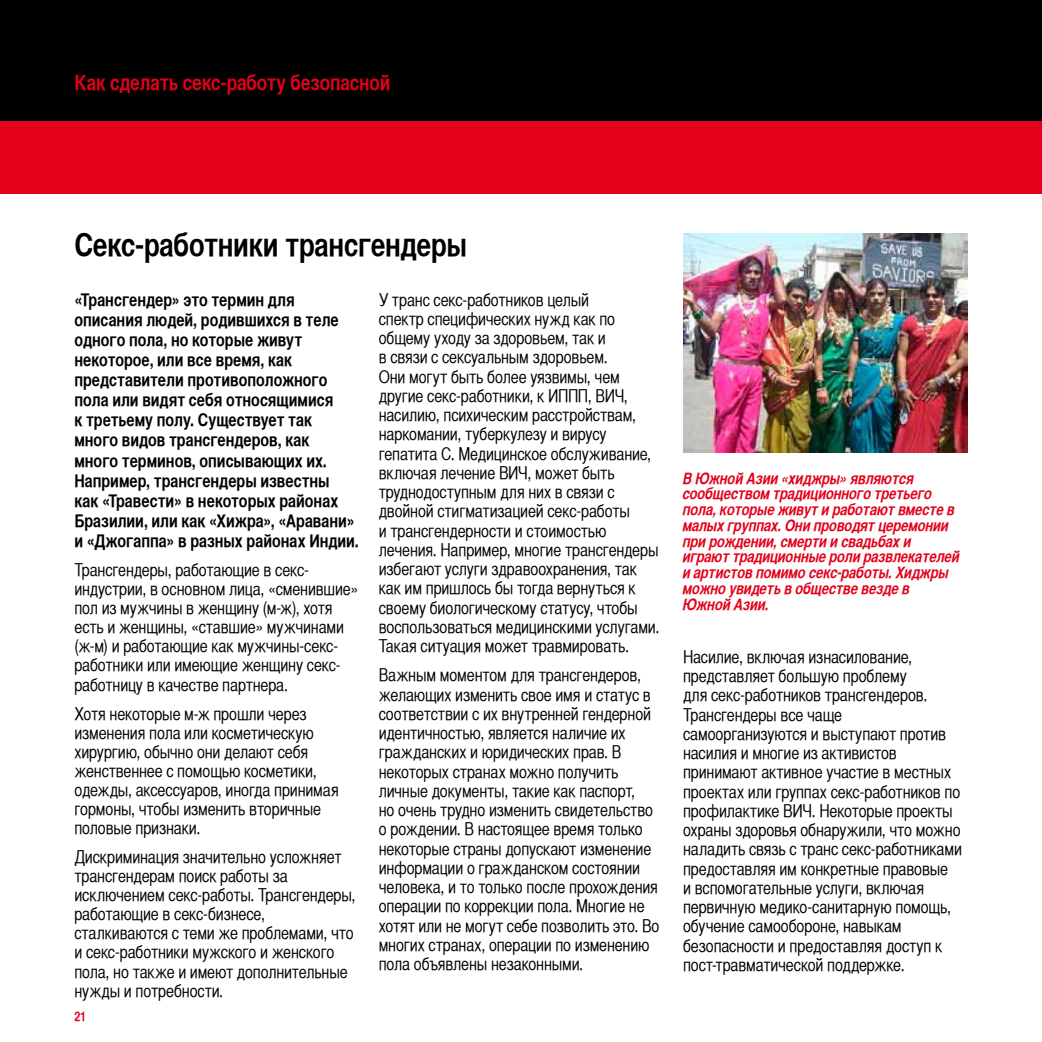
<style>
.page{position:relative;width:1042px;height:1042px;background:#fff}
.page>*{position:absolute;margin:0;border:0;box-sizing:border-box;transform-origin:0 0}
.t1{font:31.5px "Helvetica CY Bold";letter-spacing:-.01em;color:#000}
.t2{font:21px "Helvetica CY Bold";letter-spacing:-.01em;color:#e2001a}
.t3{font:17.5px/19.2px "Helvetica CY Plain";letter-spacing:-.01em;color:#000}
.t4{font:17.5px/20.1px "Helvetica CY Bold";color:#000}
.t5{font:italic 15.75px/15.8px "Helvetica CY Bold";letter-spacing:-.01em;color:#e2001a}
.t6{font:13.12px "Helvetica CY Bold";color:#e2001a}
</style>
<div class="page">
<div style="left:0;top:121px;width:1042px;height:72px;background:#e2001a"></div>
<div style="left:0;top:0;width:1042px;height:121px;background:#000"></div>
<img style="left:683px;top:233px;width:284px;height:219px">
<p class="t2" style="left:74px;top:70px;width:317px">Как сделать секс-работу безопасной</p>
<h1 class="t1" style="left:74px;top:226px;width:394px">Секс-работники трансгендеры</h1>
<p class="t4" style="left:74px;top:289px;width:286px">«Трансгендер» это термин для описания людей, родившихся в теле одного пола, но которые живут некоторое, или все время, как представители противоположного пола или видят себя относящимися<br>к третьему полу. Существует так много видов трансгендеров, как<br>много терминов, описывающих их.<br>Например, трансгендеры известны<br>как «Травести» в некоторых районах Бразилии, или как «Хижра», «Аравани» и «Джогаппа» в разных районах Индии.</p>
<p class="t3" style="left:74px;top:560px;width:285px">Трансгендеры, работающие в секс&shy;индустрии, в основном лица, «сменившие» пол из мужчины в женщину (м-ж), хотя есть и женщины, «ставшие» мужчинами (ж-м) и работающие как мужчины-секс&shy;работники или имеющие женщину секс&shy;работницу в качестве партнера.</p>
<p class="t3" style="left:74px;top:704px;width:266px">Хотя некоторые м-ж прошли через изменения пола или косметическую хирургию, обычно они делают себя женственнее с помощью косметики, одежды, аксессуаров, иногда принимая гормоны, чтобы изменить вторичные половые признаки.</p>
<p class="t3" style="left:74px;top:847px;width:283px">Дискриминация значительно усложняет трансгендерам поиск работы за исключением секс-работы. Трансгендеры, работающие в секс-бизнесе, сталкиваются с теми же проблемами, что и секс-работники мужского и женского пола, но также и имеют дополнительные нужды и потребности.</p>
<p class="t6" style="left:74px;top:1008px;width:13px">21</p>
<p class="t3" style="left:379px;top:290px;width:282px">У транс секс-работников целый<br>спектр специфических нужд как по общему уходу за здоровьем, так и<br>в связи с сексуальным здоровьем.<br>Они могут быть более уязвимы, чем другие секс-работники, к ИППП, ВИЧ, насилию, психическим расстройствам, наркомании, туберкулезу и вирусу гепатита С. Медицинское обслуживание, включая лечение ВИЧ, может быть труднодоступным для них в связи с двойной стигматизацией секс-работы<br>и трансгендерности и стоимостью лечения. Например, многие трансгендеры избегают услуги здравоохранения, так как им пришлось бы тогда вернуться к своему биологическому статусу, чтобы воспользоваться медицинскими услугами.<br>Такая ситуация может травмировать.</p>
<p class="t3" style="left:379px;top:665px;width:282px">Важным моментом для трансгендеров, желающих изменить свое имя и статус в соответствии с их внутренней гендерной идентичностью, является наличие их гражданских и юридических прав. В некоторых странах можно получить личные документы, такие как паспорт,<br>но очень трудно изменить свидетельство о рождении. В настоящее время только некоторые страны допускают изменение информации о гражданском состоянии человека, и то только после прохождения операции по коррекции пола. Многие не хотят или не могут себе позволить это. Во многих странах, операции по изменению пола объявлены незаконными.</p>
<p class="t5" style="left:683px;top:470px;width:278px">В Южной Азии «хиджры» являются сообществом традиционного третьего пола, которые живут и работают вместе в малых группах. Они проводят церемонии при рождении, смерти и свадьбах и играют традиционные роли развлекателей и артистов помимо секс-работы. Хиджры можно увидеть в обществе везде в Южной Азии.</p>
<p class="t3" style="left:683px;top:647px;width:280px">Насилие, включая изнасилование, представляет большую проблему<br>для секс-работников трансгендеров.<br>Трансгендеры все чаще самоорганизуются и выступают против насилия и многие из активистов принимают активное участие в местных проектах или группах секс-работников по профилактике ВИЧ. Некоторые проекты охраны здоровья обнаружили, что можно наладить связь с транс секс-работниками предоставляя им конкретные правовые<br>и вспомогательные услуги, включая первичную медико-санитарную помощь, обучение самообороне, навыкам безопасности и предоставляя доступ к пост-травматической поддержке.</p>
</div>
